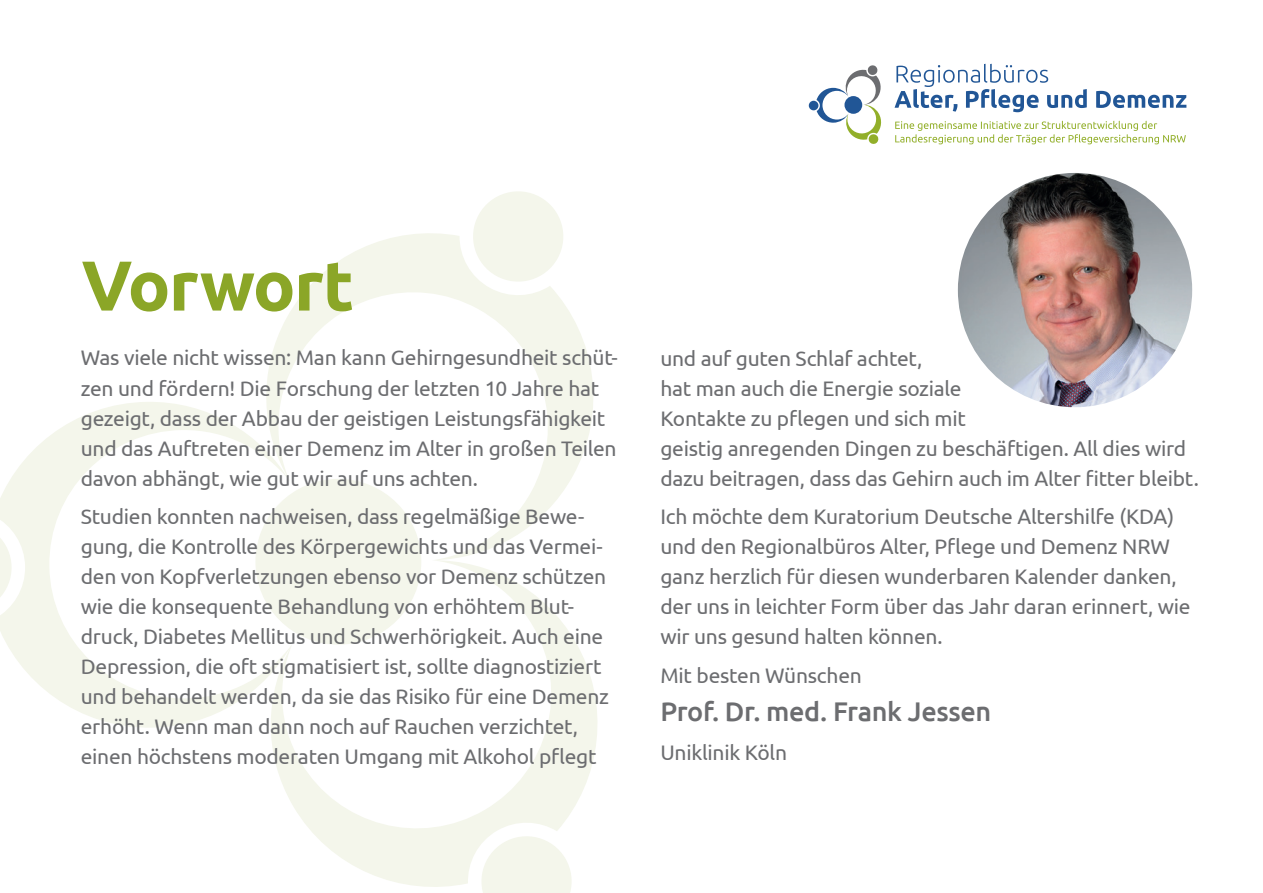
<style>
.page{position:relative;width:1263px;height:893px;background:#fff}
.page>*{position:absolute;margin:0;border:0;box-sizing:border-box;transform-origin:0 0}
.t1{font:700 70.5px "Ubuntu";letter-spacing:-.02em;color:#8ba627}
.t2{font:500 27px "Ubuntu";letter-spacing:-.015em;color:#6c6d70}
.t3{font:21px/30px "Ubuntu";letter-spacing:-.015em;color:#6c6d70}
</style>
<div class="page">
<svg style="left:0;top:402px;width:262px;height:326px"></svg>
<svg style="left:257px;top:191px;width:336px;height:369px"></svg>
<svg style="left:262px;top:560px;width:336px;height:333px"></svg>
<svg style="left:895px;top:121px;width:291px;height:23px"></svg>
<svg style="left:894px;top:64px;width:292px;height:48px"></svg>
<svg style="left:809px;top:65px;width:73px;height:79px"></svg>
<img style="left:958px;top:173px;width:234px;height:234px;border-radius:117px">
<h1 class="t1" style="left:81px;top:243px;width:274px">Vorwort</h1>
<p class="t3" style="left:81px;top:342px;width:538px">Was viele nicht wissen: Man kann Gehirngesundheit schüt&shy;zen und fördern! Die Forschung der letzten 10 Jahre hat gezeigt, dass der Abbau der geistigen Leistungsfähigkeit und das Auftreten einer Demenz im Alter in großen Teilen davon abhängt, wie gut wir auf uns achten.</p>
<p class="t3" style="left:81px;top:501px;width:530px">Studien konnten nachweisen, dass regelmäßige Bewe&shy;gung, die Kontrolle des Körpergewichts und das Vermei&shy;den von Kopfverletzungen ebenso vor Demenz schützen wie die konsequente Behandlung von erhöhtem Blut&shy;druck, Diabetes Mellitus und Schwerhörigkeit. Auch eine Depression, die oft stigmatisiert ist, sollte diagnostiziert und behandelt werden, da sie das Risiko für eine Demenz erhöht. Wenn man dann noch auf Rauchen verzichtet, einen höchstens moderaten Umgang mit Alkohol pflegt</p>
<p class="t3" style="left:660px;top:342px;width:540px">und auf guten Schlaf achtet,<br>hat man auch die Energie soziale<br>Kontakte zu pflegen und sich mit<br>geistig anregenden Dingen zu beschäftigen. All dies wird dazu beitragen, dass das Gehirn auch im Alter fitter bleibt.</p>
<p class="t3" style="left:660px;top:501px;width:532px">Ich möchte dem Kuratorium Deutsche Altershilfe (KDA) und den Regionalbüros Alter, Pflege und Demenz NRW ganz herzlich für diesen wunderbaren Kalender danken, der uns in leichter Form über das Jahr daran erinnert, wie wir uns gesund halten können.</p>
<p class="t3" style="left:660px;top:660px;width:203px">Mit besten Wünschen</p>
<p class="t2" style="left:660px;top:694px;width:332px">Prof. Dr. med. Frank Jessen</p>
<p class="t3" style="left:660px;top:736px;width:128px">Uniklinik Köln</p>
</div>
